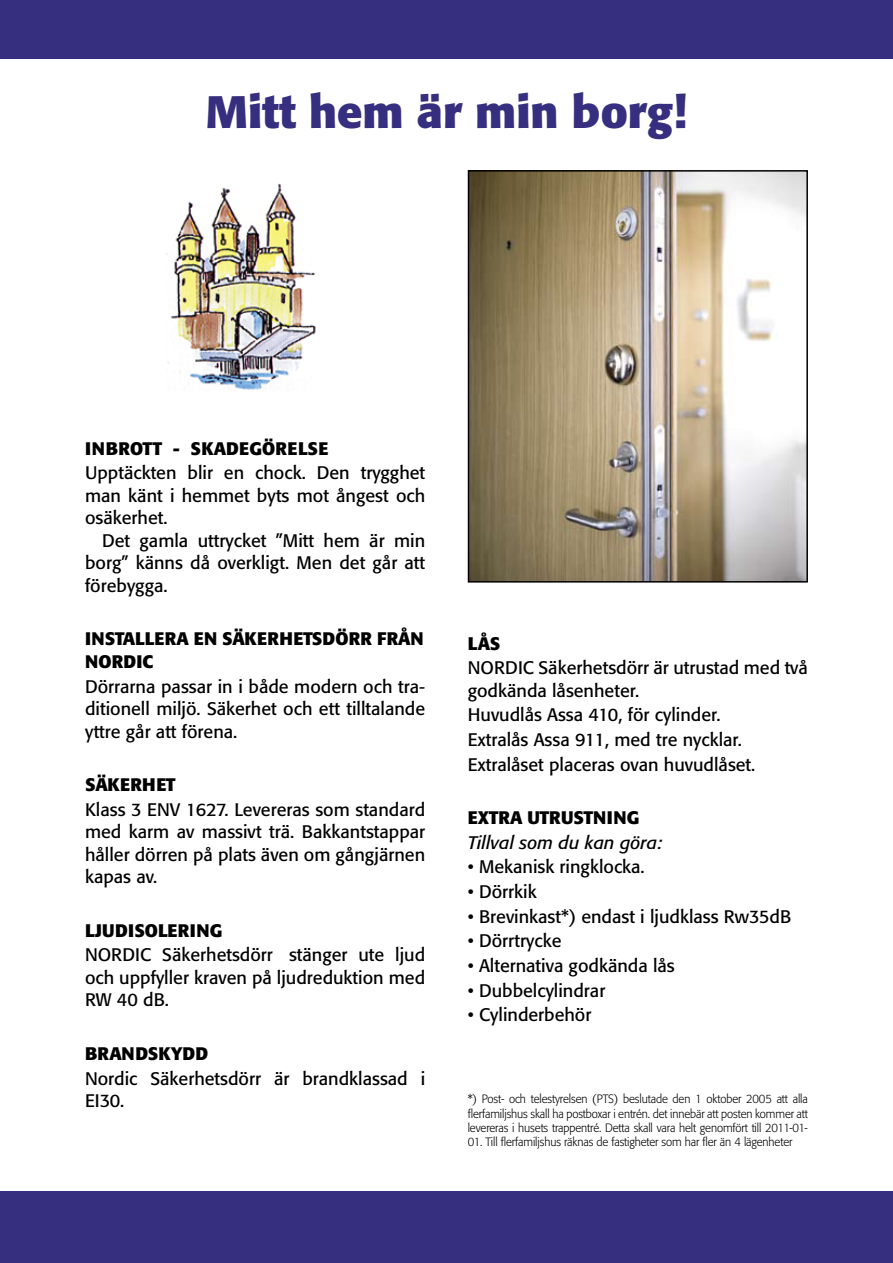
<style>
.page{position:relative;width:893px;height:1263px;background:#362e7e}
.page>*{position:absolute;margin:0;border:0;box-sizing:border-box;transform-origin:0 0}
.t1{font:700 45px "Formata";color:#362e7e}
.t2{font:18px/22.5px "Formata";color:#000;text-align:justify}
.t3{font:700 18px/22.5px "Formata";letter-spacing:.01em;color:#000}
.t4{font:italic 18px "Formata";color:#000}
.t5{font:300 12px/14.4px "Formata";letter-spacing:-.01em;color:#000;text-align:justify;scale:.94 1}
</style>
<div class="page">
<div style="left:0;top:60px;width:893px;height:1131px;background:#fff"></div>
<img style="left:471px;top:173px;width:334px;height:407px">
<div style="left:468px;top:170px;width:340px;height:413px;border:2px solid #000"></div>
<img style="left:167px;top:183px;width:149px;height:207px">
<h1 class="t1" style="left:206px;top:83px;width:483px">MITT HEM ÄR MIN BORG!</h1>
<p class="t3" style="left:85px;top:437px;width:245px">INBROTT - SKADEGÖRELSE</p>
<p class="t2" style="left:85px;top:462px;width:342px">Upptäckten blir en chock. Den trygghet man känt i hemmet byts mot ångest och osäkerhet.</p>
<p class="t2" style="left:85px;top:529px;width:342px;text-indent:17px">Det gamla uttrycket ”Mitt hem är min borg” känns då overkligt. Men det går att förebygga.</p>
<p class="t3" style="left:85px;top:628px;width:340px">INSTALLERA EN SÄKERHETSDÖRR FRÅN<br>NORDIC</p>
<p class="t2" style="left:85px;top:675px;width:342px">Dörrarna passar in i både modern och tra&shy;ditionell miljö. Säkerhet och ett tilltalande yttre går att förena.</p>
<p class="t3" style="left:85px;top:773px;width:92px">SÄKERHET</p>
<p class="t2" style="left:85px;top:798px;width:342px">Klass 3 ENV 1627. Levereras som standard med karm av massivt trä. Bakkantstappar håller dörren på plats även om gångjärnen kapas av.</p>
<p class="t3" style="left:85px;top:919px;width:72px">LJUDISOLER</p>
<p class="t3" style="left:190px;top:919px;width:20px">ING</p>
<p class="t2" style="left:85px;top:944px;width:342px">NORDIC Säkerhetsdörr stänger ute ljud och uppfyller kraven på ljudreduktion med RW 40 dB.</p>
<p class="t3" style="left:85px;top:1042px;width:14px">BRAND</p>
<p class="t3" style="left:148px;top:1042px;width:48px">SKYDD</p>
<p class="t2" style="left:85px;top:1067px;width:342px">Nordic Säkerhetsdörr är brandklassad i<br>EI30.</p>
<p class="t3" style="left:468px;top:632px;width:34px">LÅ S</p>
<p class="t2" style="left:468px;top:657px;width:342px">NORDIC Säkerhetsdörr är utrustad med två godkända låsenheter.</p>
<p class="t2" style="left:468px;top:703px;width:289px;line-height:24.6px;text-align:left">Huvudlås Assa 410, för cylinder.<br>Extralås Assa 911, med tre nycklar.<br>Extralåset placeras ovan huvudlåset.</p>
<p class="t3" style="left:468px;top:806px;width:34px">EXTRA</p>
<p class="t3" style="left:527px;top:806px;width:100px">UTRUSTN ING</p>
<p class="t4" style="left:468px;top:832px;width:196px">Tillval som du kan göra:</p>
<p class="t2" style="left:468px;top:856px;width:178px">• Mekanisk ringklocka.</p>
<p class="t2" style="left:468px;top:880px;width:70px">• Dörrkik</p>
<p class="t2" style="left:468px;top:905px;width:325px">• Brevinkast*) endast i ljudklass Rw35dB</p>
<p class="t2" style="left:468px;top:930px;width:95px">• Dörrtrycke</p>
<p class="t2" style="left:468px;top:954px;width:208px">• Alternativa godkända lås</p>
<p class="t2" style="left:468px;top:979px;width:139px">• Dubbelcylindrar</p>
<p class="t2" style="left:468px;top:1003px;width:125px">• Cylinderbehör</p>
<p class="t5" style="left:468px;top:1092px;width:363px">*) Post- och telestyrelsen (PTS) beslutade den 1 oktober 2005 att alla flerfamiljshus skall ha postboxar i entrén. det innebär att posten kommer att levereras i husets trappentré. Detta skall vara helt genomfört till 2011-01-</p>
<p class="t5" style="left:468px;top:1135px;width:347px">01. Till flerfamiljshus räknas de fastigheter som har fler än 4 lägenheter</p>
</div>
